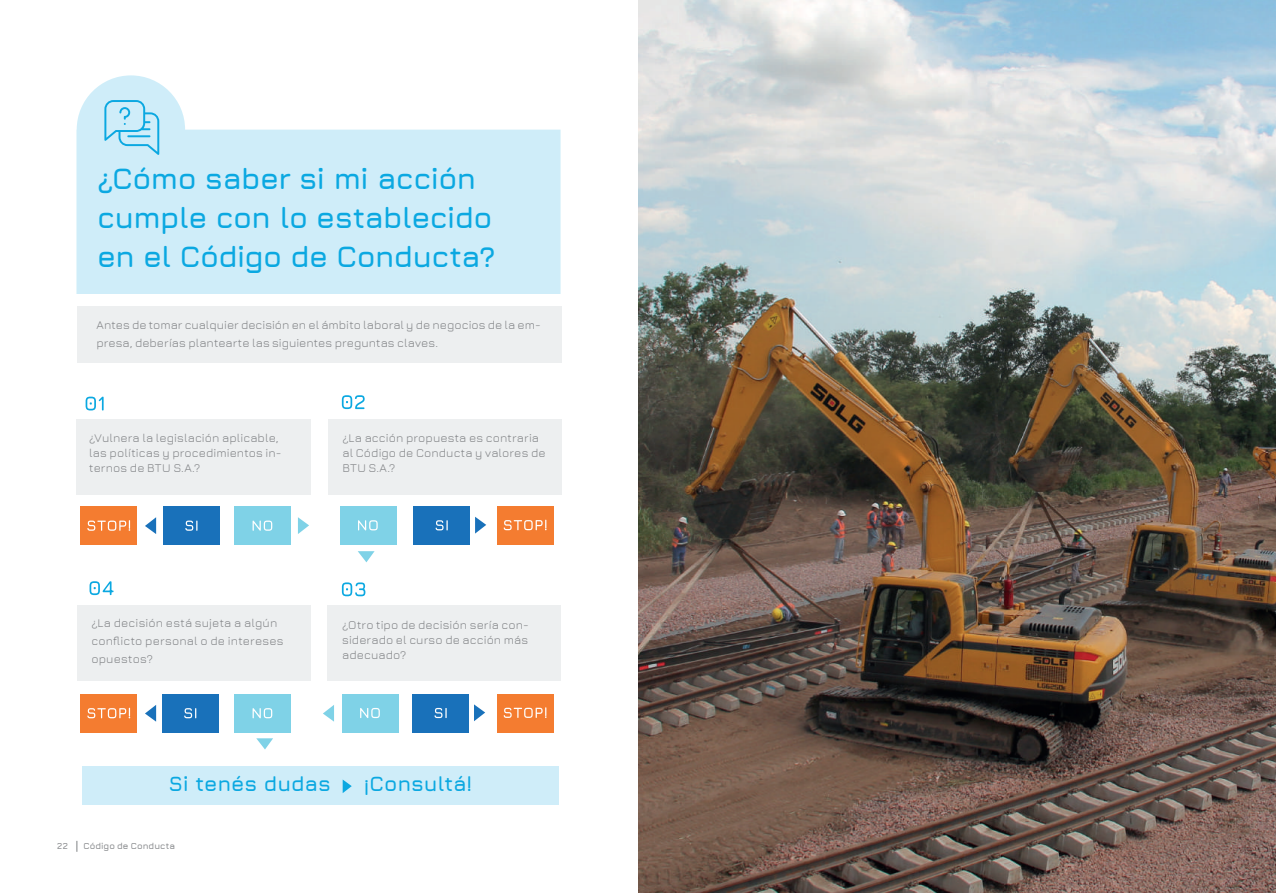
<style>
.page{position:relative;width:1276px;height:893px;background:#fff}
.page>*{position:absolute;margin:0;border:0;box-sizing:border-box;transform-origin:0 0}
.t1{font:700 30px/39px "Jura";letter-spacing:-.03em;color:#0ba8e1}
.t2{font:700 21px "Jura";letter-spacing:-.005em;color:#0ba8e1}
.t3{font:12px/15px "Jura";letter-spacing:.01em;color:#808285}
.t4{font:600 9px "Jura";letter-spacing:.01em;color:#808285}
</style>
<div class="page">
<svg style="left:76px;top:75px;width:484px;height:219px;fill:#cfedf9"></svg>
<div style="left:76px;top:419px;width:234px;height:76px;background:#edeff0"></div>
<div style="left:327px;top:605px;width:234px;height:76px;background:#edeff0"></div>
<div style="left:328px;top:419px;width:233px;height:76px;background:#edeff0"></div>
<div style="left:77px;top:605px;width:233px;height:76px;background:#edeff0"></div>
<svg style="left:104px;top:100px;width:55px;height:55px;background:#abe0f4"></svg>
<hr style="left:127px;top:135px;width:23px;height:2px;background:#0ba8e1">
<div style="left:77px;top:306px;width:484px;height:58px;background:#edeff0"></div>
<div style="left:163px;top:506px;width:57px;height:39px;background:#1971ba"></div>
<div style="left:162px;top:694px;width:56px;height:39px;background:#1971ba"></div>
<div style="left:413px;top:506px;width:57px;height:39px;background:#1971ba"></div>
<div style="left:412px;top:694px;width:57px;height:39px;background:#1971ba"></div>
<div style="left:497px;top:506px;width:56px;height:39px;background:#f47c30"></div>
<div style="left:497px;top:694px;width:56px;height:39px;background:#f47c30"></div>
<div style="left:340px;top:506px;width:56px;height:39px;background:#7fd2e7"></div>
<div style="left:342px;top:694px;width:57px;height:39px;background:#7fd2e7"></div>
<div style="left:82px;top:766px;width:477px;height:39px;background:#cfedf9"></div>
<svg style="left:185px;top:521px;width:12px;height:10px"></svg>
<svg style="left:184px;top:708px;width:12px;height:10px"></svg>
<svg style="left:435px;top:520px;width:13px;height:10px"></svg>
<svg style="left:434px;top:708px;width:13px;height:10px"></svg>
<div style="left:80px;top:506px;width:57px;height:39px;background:#f47c30"></div>
<svg style="left:87px;top:520px;width:43px;height:11px"></svg>
<div style="left:80px;top:694px;width:57px;height:39px;background:#f47c30"></div>
<svg style="left:87px;top:708px;width:43px;height:10px"></svg>
<svg style="left:504px;top:520px;width:42px;height:10px"></svg>
<svg style="left:504px;top:707px;width:42px;height:11px"></svg>
<div style="left:235px;top:506px;width:56px;height:39px;background:#7fd2e7"></div>
<svg style="left:253px;top:521px;width:19px;height:10px"></svg>
<div style="left:235px;top:694px;width:56px;height:39px;background:#7fd2e7"></div>
<svg style="left:253px;top:708px;width:19px;height:10px"></svg>
<svg style="left:358px;top:520px;width:20px;height:10px"></svg>
<svg style="left:360px;top:708px;width:20px;height:10px"></svg>
<svg style="left:298px;top:517px;width:11px;height:17px"></svg>
<svg style="left:323px;top:705px;width:11px;height:17px"></svg>
<svg style="left:358px;top:551px;width:16px;height:11px"></svg>
<svg style="left:256px;top:738px;width:17px;height:11px"></svg>
<svg style="left:145px;top:517px;width:11px;height:17px"></svg>
<svg style="left:145px;top:705px;width:11px;height:17px"></svg>
<svg style="left:475px;top:517px;width:11px;height:17px"></svg>
<svg style="left:474px;top:704px;width:11px;height:17px"></svg>
<svg style="left:343px;top:780px;width:9px;height:13px"></svg>
<svg style="left:86px;top:397px;width:18px;height:13px"></svg>
<svg style="left:342px;top:395px;width:23px;height:14px"></svg>
<svg style="left:342px;top:582px;width:23px;height:14px"></svg>
<svg style="left:90px;top:581px;width:24px;height:14px"></svg>
<img style="left:638px;top:0;width:638px;height:893px">
<h1 class="t1" style="left:97px;top:157px;width:400px">¿Cómo saber si mi acción cumple con lo establecido en el Código de Conducta?</h1>
<p class="t3" style="left:96px;top:315px;width:446px;line-height:18px">Antes de tomar cualquier decisión en el ámbito laboral y de negocios de la em&shy;presa, deberías plantearte las siguientes preguntas claves.</p>
<p class="t3" style="left:89px;top:429px;width:194px">¿Vulnera la legislación aplicable, las políticas y procedimientos in&shy;ternos de BTU S.A.?</p>
<p class="t3" style="left:91px;top:613px;width:194px;line-height:18px">¿La decisión está sujeta a algún conflicto personal o de intereses opuestos?</p>
<p class="t3" style="left:342px;top:429px;width:205px">¿La acción propuesta es contraria al Código de Conducta y valores de<br>BTU S.A.?</p>
<p class="t3" style="left:342px;top:616px;width:188px;text-align:justify">¿Otro tipo de decisión sería con&shy;siderado el curso de acción más adecuado?</p>
<h2 class="t2" style="left:168px;top:769px;width:164px">Si tenés dudas</h2>
<h2 class="t2" style="left:364px;top:769px;width:110px">¡Consultá!</h2>
<p class="t4" style="left:83px;top:839px;width:93px">Código de Conducta</p>
<p class="t4" style="left:57px;top:839px;width:12px">22</p>
<p class="t4" style="left:85px;top:839px;width:84px">Plan de Integridad</p>
</div>
